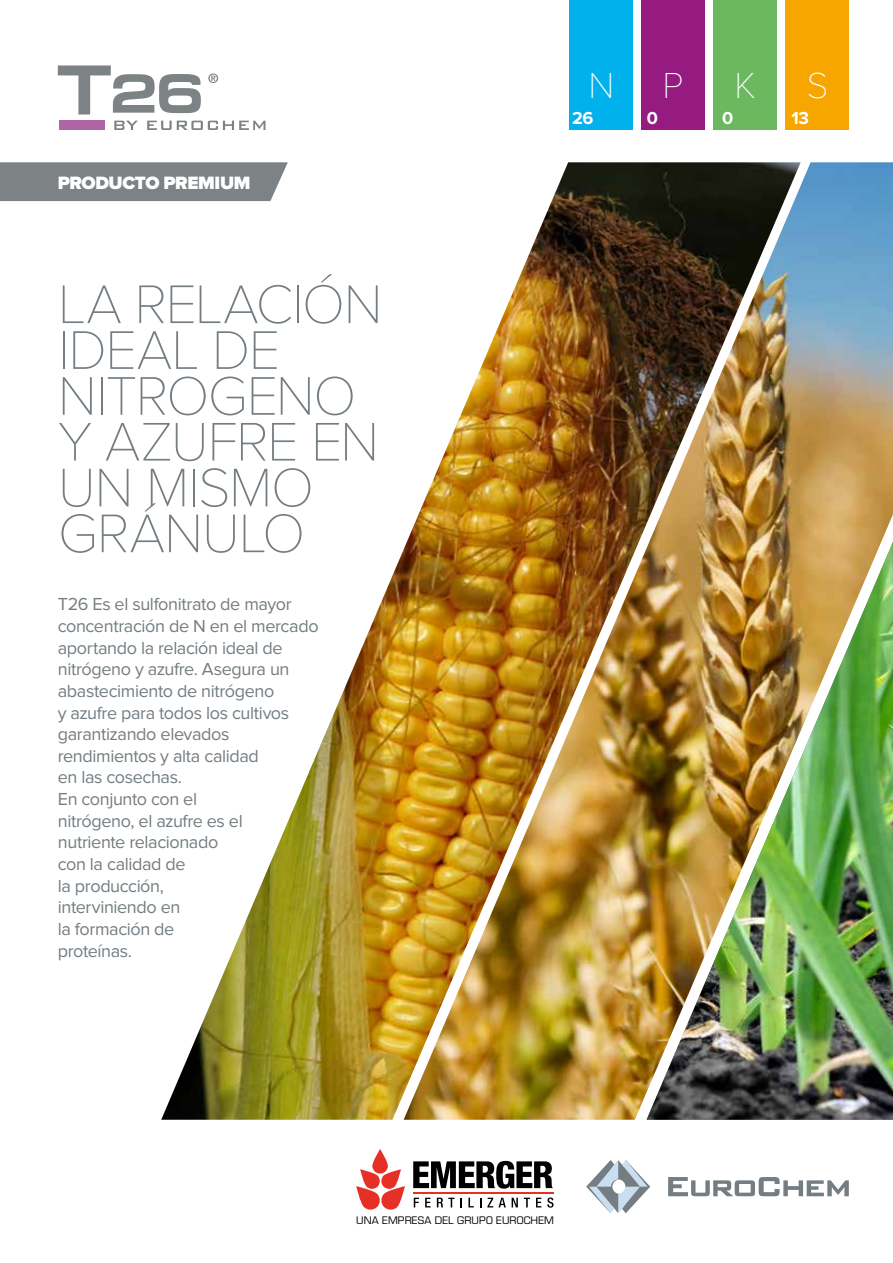
<style>
.page{position:relative;width:893px;height:1263px;background:#fff}
.page>*{position:absolute;margin:0;border:0;box-sizing:border-box;transform-origin:0 0}
.t1{font:100 56.4px/45.8px "Proxima Nova T";letter-spacing:-.025em;color:#747d82}
.t2{font:100 37.5px "Proxima Nova T";color:#fff}
.t3{font:900 18.45px "Proxima Nova";letter-spacing:-.02em;color:#fff}
.t4{font:18px/21.6px "Proxima Nova";letter-spacing:-.02em;color:#747d82}
.t5{font:700 18px "Proxima Nova";color:#fff}
.t6{font:10.05px "Eurostile LT Std";letter-spacing:.015em;color:#000}
</style>
<div class="page">
<svg style="left:586px;top:1160px;width:64px;height:53px"></svg>
<svg style="left:668px;top:1177px;width:181px;height:19px"></svg>
<svg style="left:372px;top:1149px;width:16px;height:24px"></svg>
<svg style="left:356px;top:1169px;width:49px;height:41px"></svg>
<svg style="left:413px;top:1161px;width:140px;height:27px"></svg>
<svg style="left:414px;top:1198px;width:5px;height:9px"></svg>
<svg style="left:425px;top:1198px;width:6px;height:9px"></svg>
<svg style="left:437px;top:1198px;width:17px;height:9px"></svg>
<svg style="left:460px;top:1198px;width:2px;height:9px"></svg>
<svg style="left:468px;top:1198px;width:6px;height:9px"></svg>
<svg style="left:487px;top:1198px;width:19px;height:9px"></svg>
<svg style="left:512px;top:1198px;width:6px;height:9px"></svg>
<svg style="left:524px;top:1198px;width:6px;height:9px"></svg>
<svg style="left:536px;top:1198px;width:5px;height:9px"></svg>
<svg style="left:547px;top:1197px;width:7px;height:11px"></svg>
<hr style="left:413px;top:1192px;width:141px;height:1px;background:#e63027">
<img style="left:801px;top:162px;width:92px;height:958px">
<img style="left:161px;top:162px;width:640px;height:958px">
<svg style="left:58px;top:65px;width:143px;height:50px"></svg>
<div style="left:60px;top:121px;width:45px;height:9px;background:#af64a5"></div>
<svg style="left:114px;top:121px;width:24px;height:9px"></svg>
<svg style="left:147px;top:121px;width:118px;height:9px"></svg>
<svg style="left:208px;top:74px;width:10px;height:9px"></svg>
<div style="left:641px;top:0;width:64px;height:130px;background:#951b81"></div>
<div style="left:785px;top:0;width:64px;height:130px;background:#f7a600"></div>
<div style="left:713px;top:0;width:64px;height:130px;background:#6cb85e"></div>
<div style="left:569px;top:0;width:63px;height:130px;background:#00b1eb"></div>
<div style="left:0;top:162px;width:288px;height:39px;background:#7d8284"></div>
<p class="t3" style="left:58px;top:172px;width:194px">PRODUCTO PREMIUM</p>
<h1 class="t1" style="left:58px;top:282px;width:326px">LA RELACIÓN<br>IDEAL DE<br>N ITROGENO<br>Y AZUFRE EN<br>UN MISMO<br>GRÁNULO</h1>
<p class="t4" style="left:58px;top:594px;width:262px">T26 Es el sulfonitrato de mayor concentración de N en el mercado aportando la relación ideal de nitrógeno y azufre. Asegura un abastecimiento de nitrógeno<br>y azufre para todos los cultivos garantizando elevados rendimientos y alta calidad<br>en las cosechas.<br>En conjunto con el<br>nitrógeno, el azufre es el<br>nutriente relacionado<br>con la calidad de<br>la producción,<br>interviniendo en<br>la formación de<br>proteínas.</p>
<h2 class="t2" style="left:662px;top:64px;width:22px">P</h2>
<h2 class="t2" style="left:734px;top:64px;width:23px">K</h2>
<h2 class="t2" style="left:807px;top:64px;width:19px">S</h2>
<h2 class="t2" style="left:588px;top:64px;width:21px">N</h2>
<p class="t5" style="left:572px;top:108px;width:23px">26</p>
<p class="t5" style="left:647px;top:108px;width:13px">0</p>
<p class="t5" style="left:722px;top:108px;width:13px">0</p>
<p class="t5" style="left:791px;top:108px;width:19px">13</p>
<p class="t6" style="left:356px;top:1214px;width:199px">UNA EMPRESA DEL GRUPO EUROCHEM</p>
</div>
